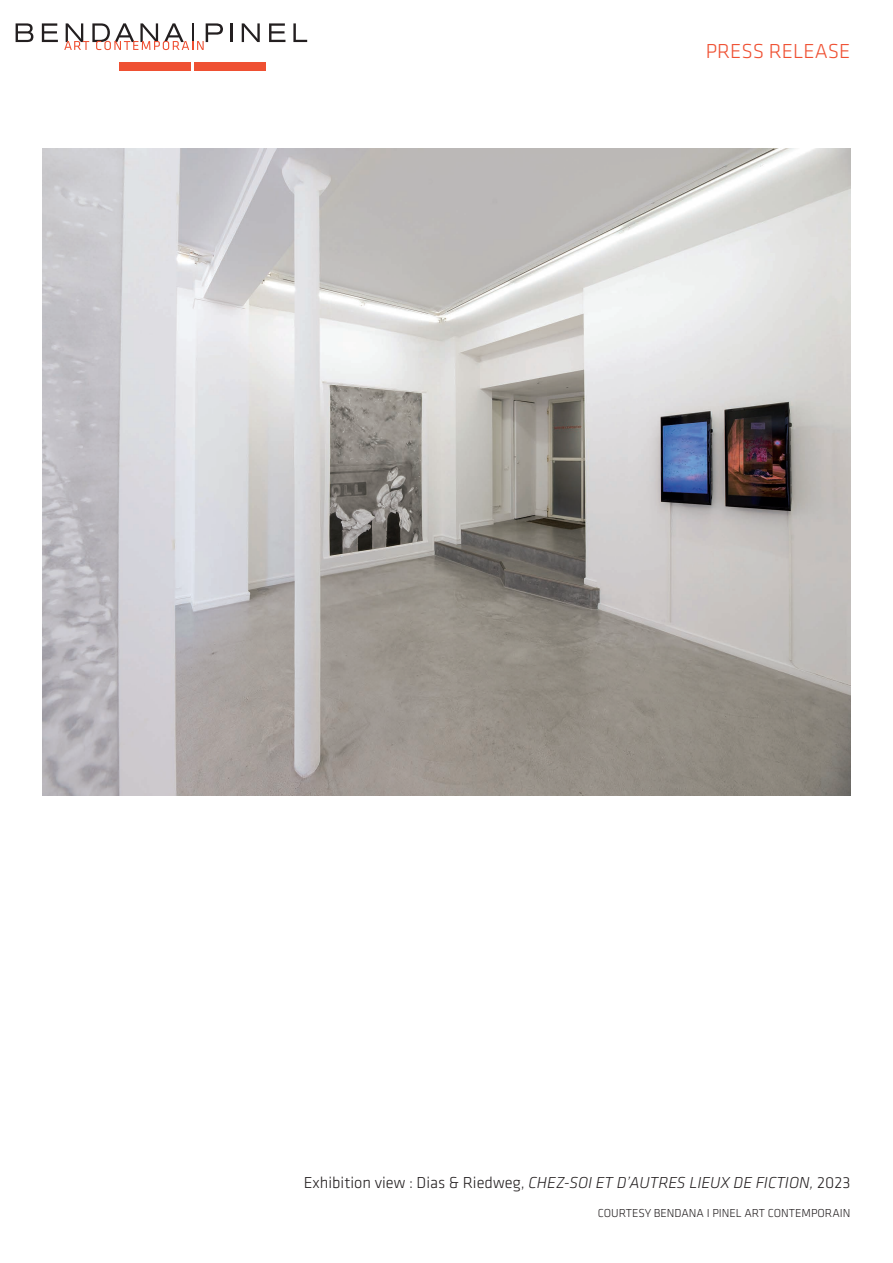
<style>
.page{position:relative;width:893px;height:1263px;background:#fff}
.page>*{position:absolute;margin:0;border:0;box-sizing:border-box;transform-origin:0 0}
.t1{font:300 21px "Klavika";color:#ef5032}
.t2{font:italic 300 16.5px "Klavika";color:#231f20}
.t3{font:300 12px "Klavika";color:#231f20}
.s1{font-style:normal}
</style>
<div class="page">
<svg style="left:16px;top:23px;width:17px;height:19px"></svg>
<svg style="left:42px;top:23px;width:16px;height:19px"></svg>
<svg style="left:230px;top:23px;width:2px;height:19px"></svg>
<svg style="left:242px;top:23px;width:18px;height:19px"></svg>
<svg style="left:269px;top:23px;width:16px;height:19px"></svg>
<svg style="left:293px;top:23px;width:14px;height:19px"></svg>
<svg style="left:64px;top:23px;width:159px;height:27px"></svg>
<div style="left:119px;top:62px;width:72px;height:9px;background:#ef5032"></div>
<div style="left:194px;top:62px;width:72px;height:9px;background:#ef5032"></div>
<img style="left:43px;top:149px;width:807px;height:646px">
<p class="t1" style="left:706px;top:39px;width:146px">PRESS RELEASE</p>
<p class="t2" style="left:304px;top:1172px;width:548px"><span class="s1">Exhibition view : Dias &amp; Riedweg,</span> CHEZ-SOI ET D’AUTRES LIEUX DE FICTION, <span class="s1">2023</span></p>
<p class="t3" style="left:598px;top:1206px;width:254px">COURTESY BENDANA I PINEL ART CONTEMPORAIN</p>
</div>
